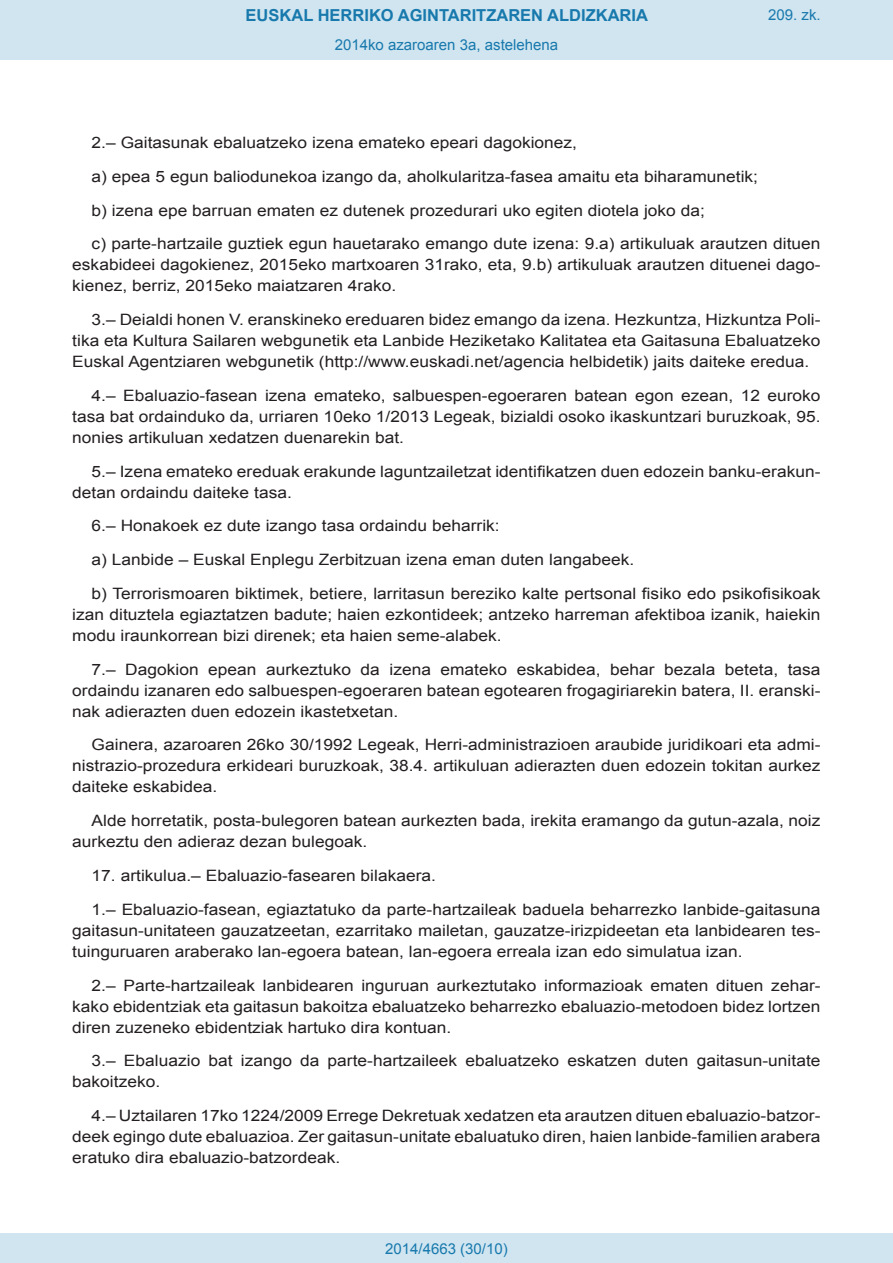
<style>
.page{position:relative;width:893px;height:1263px;background:#fff}
.page>*{position:absolute;margin:0;border:0;box-sizing:border-box;transform-origin:0 0}
.t1{font:700 16.5px "Arial";color:#1879ad}
.BOPVDetalle{font:15.6px/21px "Arial";color:#231f20;text-align:justify;scale:1.11 1}
.Paginacion_Centro{font:15px "Arial";color:#1879ad}
</style>
<div class="page">
<div style="left:0;top:0;width:893px;height:60px;background:#d0e5f0"></div>
<div style="left:0;top:1233px;width:893px;height:30px;background:#d0e5f0"></div>
<p class="t1" style="left:246px;top:4px;width:404px">EUSKAL HERRIKO AGINTARITZAREN ALDIZKARIA</p>
<p class="Paginacion_Centro" style="left:335px;top:35px;width:225px">2014ko azaroaren 3a, astelehena</p>
<p class="Paginacion_Centro" style="left:768px;top:5px;width:54px">209. zk.</p>
<p class="BOPVDetalle" style="left:92px;top:132px;width:439px">2.– Gaitasunak ebaluatzeko izena emateko epeari dagokionez,</p>
<p class="BOPVDetalle" style="left:92px;top:166px;width:602px">a) epea 5 egun baliodunekoa izango da, aholkularitza-fasea amaitu eta biharamunetik;</p>
<p class="BOPVDetalle" style="left:92px;top:200px;width:554px">b) izena epe barruan ematen ez dutenek prozedurari uko egiten diotela joko da;</p>
<p class="BOPVDetalle" style="left:72px;top:234px;width:676px;text-indent:19px">c) parte-hartzaile guztiek egun hauetarako emango dute izena: 9.a) artikuluak arautzen dituen eskabideei dagokienez, 2015eko martxoaren 31rako, eta, 9.b) artikuluak arautzen dituenei dago&shy;kienez, berriz, 2015eko maiatzaren 4rako.</p>
<p class="BOPVDetalle" style="left:72px;top:309px;width:676px;text-indent:19px">3.– Deialdi honen V. eranskineko ereduaren bidez emango da izena. Hezkuntza, Hizkuntza Poli&shy;tika eta Kultura Sailaren webgunetik eta Lanbide Heziketako Kalitatea eta Gaitasuna Ebaluatzeko Euskal Agentziaren webgunetik (http://www.euskadi.net/agencia helbidetik) jaits daiteke eredua.</p>
<p class="BOPVDetalle" style="left:72px;top:385px;width:676px;text-indent:19px">4.– Ebaluazio-fasean izena emateko, salbuespen-egoeraren batean egon ezean, 12 euroko tasa bat ordainduko da, urriaren 10eko 1/2013 Legeak, bizialdi osoko ikaskuntzari buruzkoak, 95. nonies artikuluan xedatzen duenarekin bat.</p>
<p class="BOPVDetalle" style="left:72px;top:461px;width:676px;text-indent:19px">5.– Izena emateko ereduak erakunde laguntzailetzat identifikatzen duen edozein banku-erakun&shy;detan ordaindu daiteke tasa.</p>
<p class="BOPVDetalle" style="left:92px;top:516px;width:369px">6.– Honakoek ez dute izango tasa ordaindu beharrik:</p>
<p class="BOPVDetalle" style="left:92px;top:549px;width:490px">a) Lanbide – Euskal Enplegu Zerbitzuan izena eman duten langabeek.</p>
<p class="BOPVDetalle" style="left:72px;top:583px;width:676px;text-indent:19px">b) Terrorismoaren biktimek, betiere, larritasun bereziko kalte pertsonal fisiko edo psikofisikoak izan dituztela egiaztatzen badute; haien ezkontideek; antzeko harreman afektiboa izanik, haiekin modu iraunkorrean bizi direnek; eta haien seme-alabek.</p>
<p class="BOPVDetalle" style="left:72px;top:659px;width:676px;text-indent:19px">7.– Dagokion epean aurkeztuko da izena emateko eskabidea, behar bezala beteta, tasa ordaindu izanaren edo salbuespen-egoeraren batean egotearen frogagiriarekin batera, II. eranski&shy;nak adierazten duen edozein ikastetxetan.</p>
<p class="BOPVDetalle" style="left:72px;top:735px;width:676px;text-indent:19px">Gainera, azaroaren 26ko 30/1992 Legeak, Herri-administrazioen araubide juridikoari eta admi&shy;nistrazio-prozedura erkideari buruzkoak, 38.4. artikuluan adierazten duen edozein tokitan aurkez daiteke eskabidea.</p>
<p class="BOPVDetalle" style="left:72px;top:810px;width:676px;text-indent:19px">Alde horretatik, posta-bulegoren batean aurkezten bada, irekita eramango da gutun-azala, noiz aurkeztu den adieraz dezan bulegoak.</p>
<p class="BOPVDetalle" style="left:92px;top:865px;width:312px">17. artikulua.– Ebaluazio-fasearen bilakaera.</p>
<p class="BOPVDetalle" style="left:72px;top:899px;width:676px;text-indent:19px">1.– Ebaluazio-fasean, egiaztatuko da parte-hartzaileak baduela beharrezko lanbide-gaitasuna gaitasun-unitateen gauzatzeetan, ezarritako mailetan, gauzatze-irizpideetan eta lanbidearen tes&shy;tuinguruaren araberako lan-egoera batean, lan-egoera erreala izan edo simulatua izan.</p>
<p class="BOPVDetalle" style="left:72px;top:975px;width:676px;text-indent:19px">2.– Parte-hartzaileak lanbidearen inguruan aurkeztutako informazioak ematen dituen zehar&shy;kako ebidentziak eta gaitasun bakoitza ebaluatzeko beharrezko ebaluazio-metodoen bidez lortzen diren zuzeneko ebidentziak hartuko dira kontuan.</p>
<p class="BOPVDetalle" style="left:72px;top:1050px;width:676px;text-indent:19px">3.– Ebaluazio bat izango da parte-hartzaileek ebaluatzeko eskatzen duten gaitasun-unitate bakoitzeko.</p>
<p class="BOPVDetalle" style="left:72px;top:1105px;width:676px;text-indent:19px">4.– Uztailaren 17ko 1224/2009 Errege Dekretuak xedatzen eta arautzen dituen ebaluazio-batzor&shy;deek egingo dute ebaluazioa. Zer gaitasun-unitate ebaluatuko diren, haien lanbide-familien arabera eratuko dira ebaluazio-batzordeak.</p>
<p class="Paginacion_Centro" style="left:385px;top:1238px;width:124px">2014/4663 (30/10)</p>
</div>
